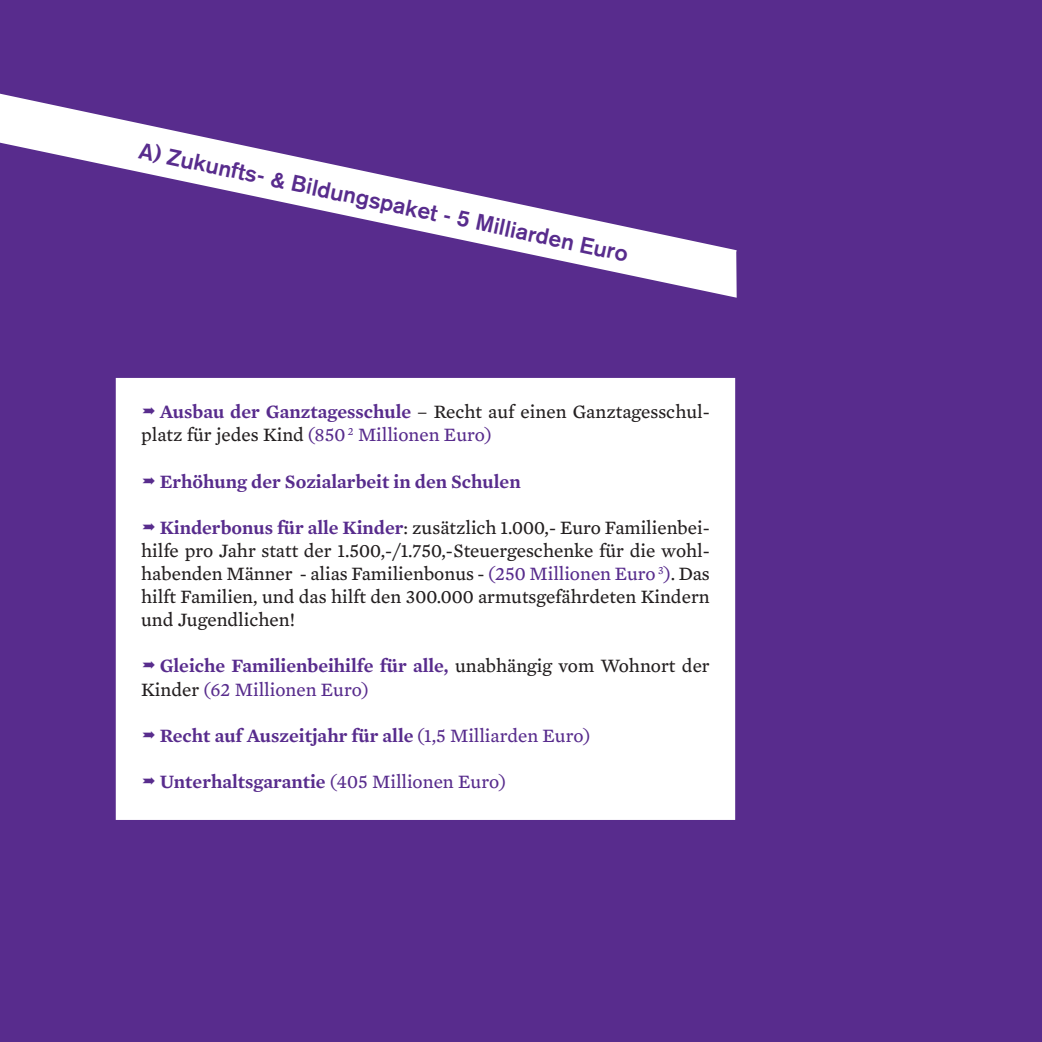
<style>
.page{position:relative;width:1042px;height:1042px;background:#582c8d}
.page>*{position:absolute;margin:0;border:0;box-sizing:border-box;transform-origin:0 0}
.t1{font:500 22.75px "Akzidenz Grotesk BE";color:#582c8d}
.t2{font:19.25px/23.1px "Mercury Text G3 Roman";color:#231f20}
.t3{font:600 19.25px "Mercury Text G3";color:#582c8d}
.t4{font:19.25px "Mercury Text G3 Roman";color:#582c8d}
.s1{font-family:"Mercury Text G3";font-weight:600;color:#582c8d}
.s2{color:#582c8d}
.s3{font-family:"Mercury Text G3 Roman";font-weight:400;color:#231f20}
.s4{color:#231f20}
.s5{font-family:"Mercury Text G3 Roman";font-weight:400}
</style>
<div class="page">
<div style="left:128px;top:391px;width:594px;height:416px;background:#fff"></div>
<div style="left:116px;top:378px;width:619px;height:442px;border:25px solid #fff"></div>
<svg style="left:0;top:94px;width:736px;height:204px"></svg>
<p class="t1" style="left:142px;top:136px;width:501px;rotate:12deg">A) Zukunfts- &amp; Bildungspaket - 5 Milliarden Euro</p>
<p class="t2" style="left:141px;top:400px;width:570px;text-indent:19px"><span class="s1">Ausbau der Ganztagesschule</span> – Recht auf einen Ganztagesschul&shy;platz für jedes Kind <span class="s2">(850</span> <sup>2</sup> <span class="s2">Millionen Euro)</span></p>
<p class="t3" style="left:160px;top:469px;width:362px">Erhöhung der Sozialarbeit in den Schulen</p>
<p class="t2" style="left:141px;top:516px;width:570px;text-align:justify;text-indent:19px"><span class="s1">Kinderbonus für alle Kinder</span>: zusätzlich 1.000,- Euro Familienbei&shy;hilfe pro Jahr statt der 1.500,-/1.750,-Steuergeschenke für die wohl&shy;habenden Männer - alias Familienbonus - <span class="s2">(250 Millionen Euro</span> <sup>3</sup><span class="s2">)</span>. Das hilft Familien, und das hilft den 300.000 armutsgefährdeten Kindern und Jugendlichen!</p>
<p class="t3" style="left:160px;top:654px;width:552px">Gleiche Familienbeihilfe für alle, <span class="s3">unabhängig vom Wohnort der</span></p>
<p class="t4" style="left:141px;top:677px;width:229px"><span class="s4">Kinder</span> (62 Millionen Euro)</p>
<p class="t3" style="left:160px;top:723px;width:432px">Recht auf Auszeitjahr für alle <span class="s5">(1,5 Milliarden Euro)</span></p>
<p class="t3" style="left:160px;top:770px;width:348px">Unterhaltsgarantie <span class="s5">(405 Millionen Euro)</span></p>
</div>
